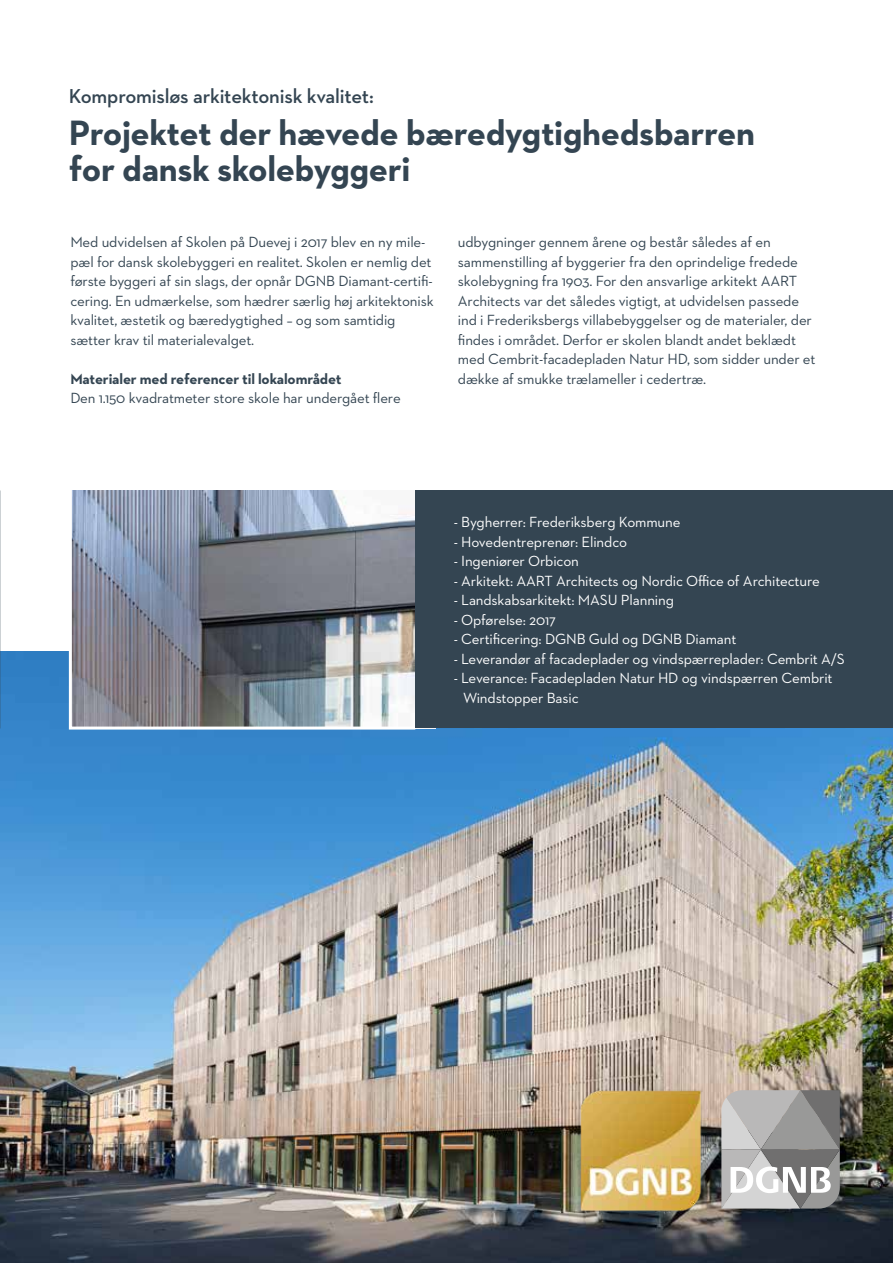
<style>
.page{position:relative;width:893px;height:1263px;background:#fff}
.page>*{position:absolute;margin:0;border:0;box-sizing:border-box;transform-origin:0 0}
.t1{font:700 35.85px/35.8px "Neutraface 2 Text";letter-spacing:-.01em;color:#344552}
.t2{font:600 20.55px "Neutraface 2 Text";letter-spacing:-.01em;color:#344552}
.t3{font:15px/19.5px "Neutraface 2 Text";letter-spacing:-.01em;color:#344552}
.t4{font:15px/19.5px "Neutraface 2 Text";letter-spacing:-.01em;color:#fff}
.t5{font:700 15px "Neutraface 2 Text";letter-spacing:-.01em;color:#344552}
</style>
<div class="page">
<img style="left:0;top:651px;width:893px;height:612px">
<svg style="left:67px;top:490px;width:351px;height:241px"></svg>
<div style="left:415px;top:490px;width:478px;height:238px;background:#344552"></div>
<img style="left:569px;top:1069px;width:148px;height:158px">
<svg style="left:721px;top:1090px;width:119px;height:118px"></svg>
<h2 class="t2" style="left:69px;top:83px;width:306px">Kompromisløs arkitektonisk kvalitet:</h2>
<h1 class="t1" style="left:69px;top:115px;width:688px">Projektet der hævede bæredygtighedsbarren for dansk skolebyggeri</h1>
<p class="t3" style="left:70px;top:232px;width:365px">Med udvidelsen af Skolen på Duevej i 2017 blev en ny mile&shy;pæl for dansk skolebyggeri en realitet. Skolen er nemlig det første byggeri af sin slags, der opnår DGNB Diamant-certifi&shy;cering. En udmærkelse, som hædrer særlig høj arkitektonisk kvalitet, æstetik og bæredygtighed – og som samtidig sætter krav til materialevalget.</p>
<p class="t5" style="left:70px;top:369px;width:273px">Materialer med referencer til lokalområdet</p>
<p class="t3" style="left:70px;top:388px;width:332px">Den 1.150 kvadratmeter store skole har undergået flere</p>
<p class="t3" style="left:458px;top:232px;width:359px">udbygninger gennem årene og består således af en sammenstilling af byggerier fra den oprindelige fredede skolebygning fra 1903. For den ansvarlige arkitekt AART Architects var det således vigtigt, at udvidelsen passede ind i Frederiksbergs villabebyggelser og de materialer, der findes i området. Derfor er skolen blandt andet beklædt med Cembrit-facadepladen Natur HD, som sidder under et dække af smukke trælameller i cedertræ.</p>
<p class="t4" style="left:454px;top:512px;width:228px">- Bygherrer: Frederiksberg Kommune</p>
<p class="t4" style="left:454px;top:532px;width:175px">- Hovedentreprenør: Elindco</p>
<p class="t4" style="left:454px;top:551px;width:127px">- Ingeniører Orbicon</p>
<p class="t4" style="left:454px;top:571px;width:368px">- Arkitekt: AART Architects og Nordic Office of Architecture</p>
<p class="t4" style="left:454px;top:590px;width:222px">- Landskabsarkitekt: MASU Planning</p>
<p class="t4" style="left:454px;top:610px;width:104px">- Opførelse: 2017</p>
<p class="t4" style="left:454px;top:629px;width:284px">- Certificering: DGNB Guld og DGNB Diamant</p>
<p class="t4" style="left:454px;top:649px;width:393px">- Leverandør af facadeplader og vindspærreplader: Cembrit A/S</p>
<p class="t4" style="left:463px;top:668px;width:371px;text-indent:-9px">- Leverance: Facadepladen Natur HD og vindspærren Cembrit<br>Windstopper Basic</p>
</div>
